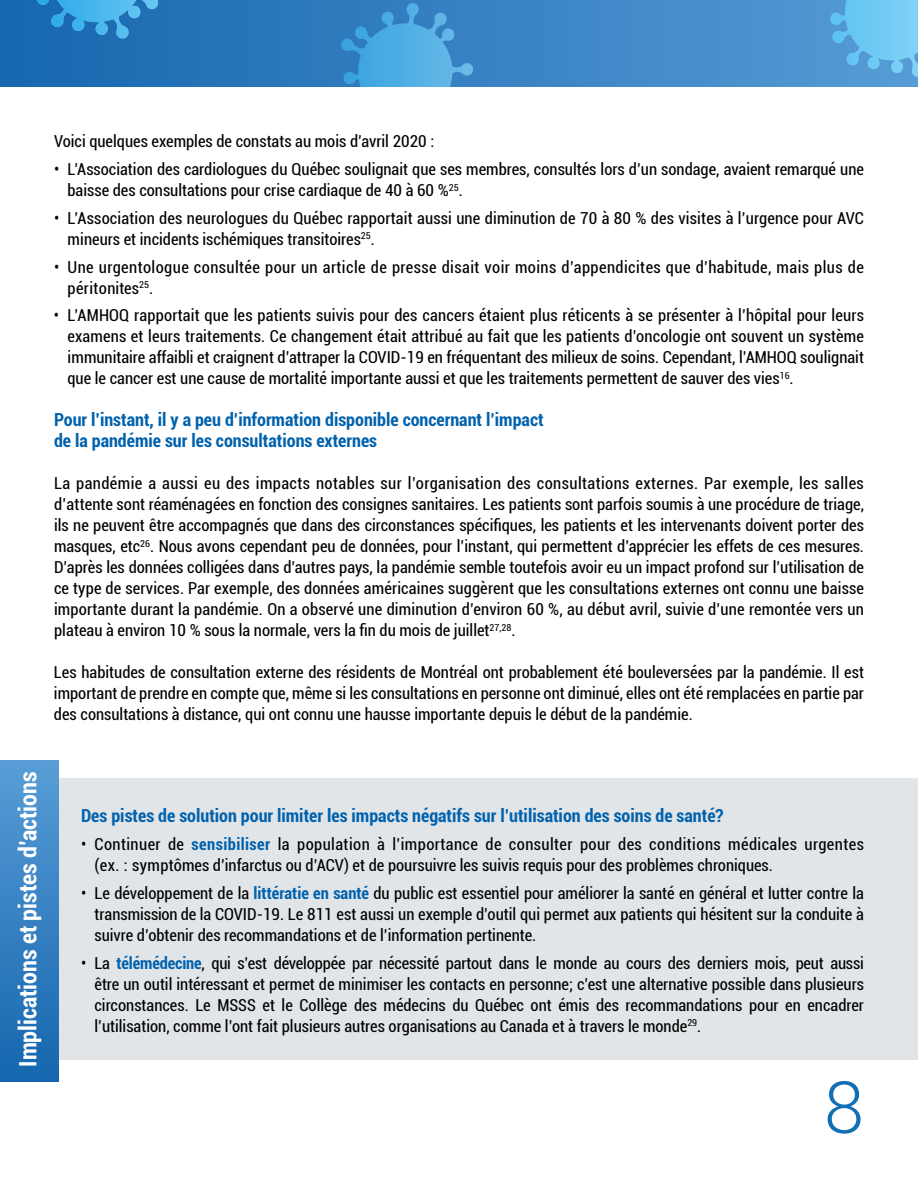
<style>
.page{position:relative;width:918px;height:1188px;background:#fff}
.page>*{position:absolute;margin:0;border:0;box-sizing:border-box;transform-origin:0 0}
.t1{font:300 72px "Roboto";color:#1170b4}
.t2{font:700 condensed 24px "Roboto";color:#fff}
.t3{font:700 condensed 18px/21px "Roboto";color:#0061ad}
.t4{font:condensed 16.5px/21px "Roboto";color:#000;text-align:justify}
.t5{font:condensed 16.5px/21px "Roboto";letter-spacing:.025em;color:#000}
.s1{font-weight:700;color:#0061ad}
</style>
<div class="page">
<div style="left:0;top:778px;width:918px;height:281px;background:#e1e5e8"></div>
<div style="left:0;top:761px;width:59px;height:321px;background:linear-gradient(to bottom,#589cd6,#1566ae)"></div>
<div style="left:0;top:0;width:918px;height:86px;background:linear-gradient(to right,#1667af,#569bd5)"></div>
<svg style="left:829px;top:0;width:89px;height:77px;background:#67bae9"></svg>
<svg style="left:32px;top:0;width:133px;height:39px;background:#2f8bca"></svg>
<svg style="left:340px;top:4px;width:133px;height:82px;background:#4398d3"></svg>
<p class="t4" style="left:54px;top:130px;width:382px">Voici quelques exemples de constats au mois d’avril 2020 :</p>
<p class="t4" style="left:67px;top:158px;width:798px;text-indent:-13px">• L’Association des cardiologues du Québec soulignait que ses membres, consultés lors d’un sondage, avaient remarqué une baisse des consultations pour crise cardiaque de 40 à 60 %<sup>25</sup>.</p>
<p class="t4" style="left:68px;top:207px;width:798px;text-indent:-13px">• L’Association des neurologues du Québec rapportait aussi une diminution de 70 à 80 % des visites à l’urgence pour AVC mineurs et incidents ischémiques transitoires<sup>25</sup>.</p>
<p class="t5" style="left:68px;top:256px;width:798px;text-indent:-13px">• Une urgentologue consultée pour un article de presse disait voir moins d’appendicites que d’habitude, mais plus de péritonites<sup>25</sup>.</p>
<p class="t4" style="left:67px;top:304px;width:798px;text-indent:-13px">• L’AMHOQ rapportait que les patients suivis pour des cancers étaient plus réticents à se présenter à l’hôpital pour leurs examens et leurs traitements. Ce changement était attribué au fait que les patients d’oncologie ont souvent un système immunitaire affaibli et craignent d’attraper la COVID-19 en fréquentant des milieux de soins. Cependant, l’AMHOQ soulignait que le cancer est une cause de mortalité importante aussi et que les traitements permettent de sauver des vies<sup>16</sup>.</p>
<p class="t3" style="left:54px;top:409px;width:491px">Pour l’instant, il y a peu d’information disponible concernant l’impact de la pandémie sur les consultations externes</p>
<p class="t4" style="left:54px;top:472px;width:812px">La pandémie a aussi eu des impacts notables sur l’organisation des consultations externes. Par exemple, les salles d’attente sont réaménagées en fonction des consignes sanitaires. Les patients sont parfois soumis à une procédure de triage, ils ne peuvent être accompagnés que dans des circonstances spécifiques, les patients et les intervenants doivent porter des masques, etc<sup>26</sup>. Nous avons cependant peu de données, pour l’instant, qui permettent d’apprécier les effets de ces mesures.<br>D’après les données colligées dans d’autres pays, la pandémie semble toutefois avoir eu un impact profond sur l’utilisation de ce type de services. Par exemple, des données américaines suggèrent que les consultations externes ont connu une baisse importante durant la pandémie. On a observé une diminution d’environ 60 %, au début avril, suivie d’une remontée vers un plateau à environ 10 % sous la normale, vers la fin du mois de juillet<sup>27,28</sup>.</p>
<p class="t4" style="left:54px;top:661px;width:812px">Les habitudes de consultation externe des résidents de Montréal ont probablement été bouleversées par la pandémie. Il est important de prendre en compte que, même si les consultations en personne ont diminué, elles ont été remplacées en partie par des consultations à distance, qui ont connu une hausse importante depuis le début de la pandémie.</p>
<h2 class="t2" style="left:11px;top:1067px;width:297px;rotate:-90deg">Implications et pistes d’actions</h2>
<p class="t3" style="left:81px;top:805px;width:644px">Des pistes de solution pour limiter les impacts négatifs sur l’utilisation des soins de santé?</p>
<p class="t5" style="left:95px;top:833px;width:771px;text-indent:-14px">• Continuer de <span class="s1">sensibiliser</span> la population à l’importance de consulter pour des conditions médicales urgentes (ex. : symptômes d’infarctus ou d’ACV) et de poursuivre les suivis requis pour des problèmes chroniques.</p>
<p class="t4" style="left:95px;top:882px;width:771px;text-indent:-13px">• Le développement de la <span class="s1">littératie en santé</span> du public est essentiel pour améliorer la santé en général et lutter contre la transmission de la COVID-19. Le 811 est aussi un exemple d’outil qui permet aux patients qui hésitent sur la conduite à suivre d’obtenir des recommandations et de l’information pertinente.</p>
<p class="t4" style="left:95px;top:952px;width:771px;text-indent:-13px">• La <span class="s1">télémédecine</span>, qui s’est développée par nécessité partout dans le monde au cours des derniers mois, peut aussi être un outil intéressant et permet de minimiser les contacts en personne; c’est une alternative possible dans plusieurs circonstances. Le MSSS et le Collège des médecins du Québec ont émis des recommandations pour en encadrer l’utilisation, comme l’ont fait plusieurs autres organisations au Canada et à travers le monde<sup>29</sup>.</p>
<h1 class="t1" style="left:824px;top:1057px;width:41px">8</h1>
</div>
